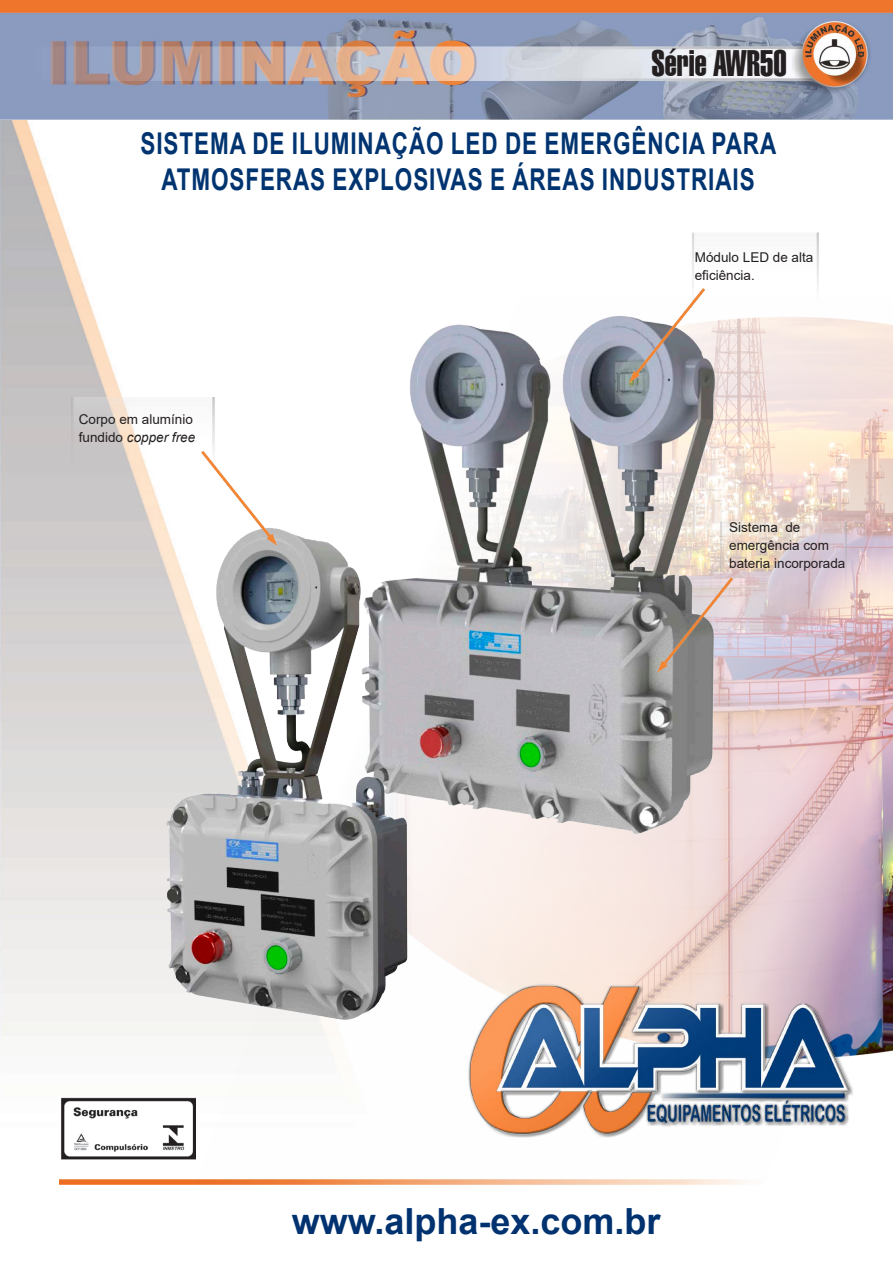
<style>
.page{position:relative;width:893px;height:1263px;background:#fff}
.page>*{position:absolute;margin:0;border:0;box-sizing:border-box;transform-origin:0 0}
.t1{font:700 36px "Arial";color:#003270}
.t2{font:36px "Helvetica LT Extra Compressed";color:#231f20}
.t3{font:700 30px/36px "Arial";letter-spacing:.04em;color:#003470;text-align:center;scale:.75 1}
.t4{font:13.5px/18px "Arial";color:#231f20}
.s1{font-style:italic}
</style>
<div class="page">
<img style="left:0;top:119px;width:370px;height:923px">
<img style="left:0;top:0;width:893px;height:119px">
<img style="left:60px;top:1180px;width:90px;height:4px">
<img style="left:150px;top:298px;width:743px;height:887px">
<img style="left:302px;top:301px;width:485px;height:549px">
<img style="left:27px;top:480px;width:540px;height:583px">
<img style="left:629px;top:232px;width:189px;height:150px">
<img style="left:72px;top:397px;width:205px;height:148px">
<img style="left:461px;top:915px;width:396px;height:270px">
<img style="left:657px;top:522px;width:189px;height:150px">
<img style="left:61px;top:1097px;width:135px;height:65px">
<p class="t2" style="left:651px;top:41px;width:137px">Série AWR50</p>
<p class="t3" style="left:141px;top:126px;width:849px">SISTEMA DE ILUMINAÇÃO LED DE EMERGÊNCIA PARA<br>ATMOSFERAS EXPLOSIVAS E ÁREAS INDUSTRIAIS</p>
<p class="t4" style="left:79px;top:410px;width:118px">Corpo em alumínio fundido <span class="s1">copper free</span></p>
<p class="t4" style="left:695px;top:248px;width:120px">Módulo LED de alta eficiência.</p>
<p class="t4" style="left:729px;top:518px;width:118px">Sistema de emergência com bateria incorporada</p>
<h1 class="t1" style="left:292px;top:1196px;width:370px">www.alpha-ex.com.br</h1>
</div>
